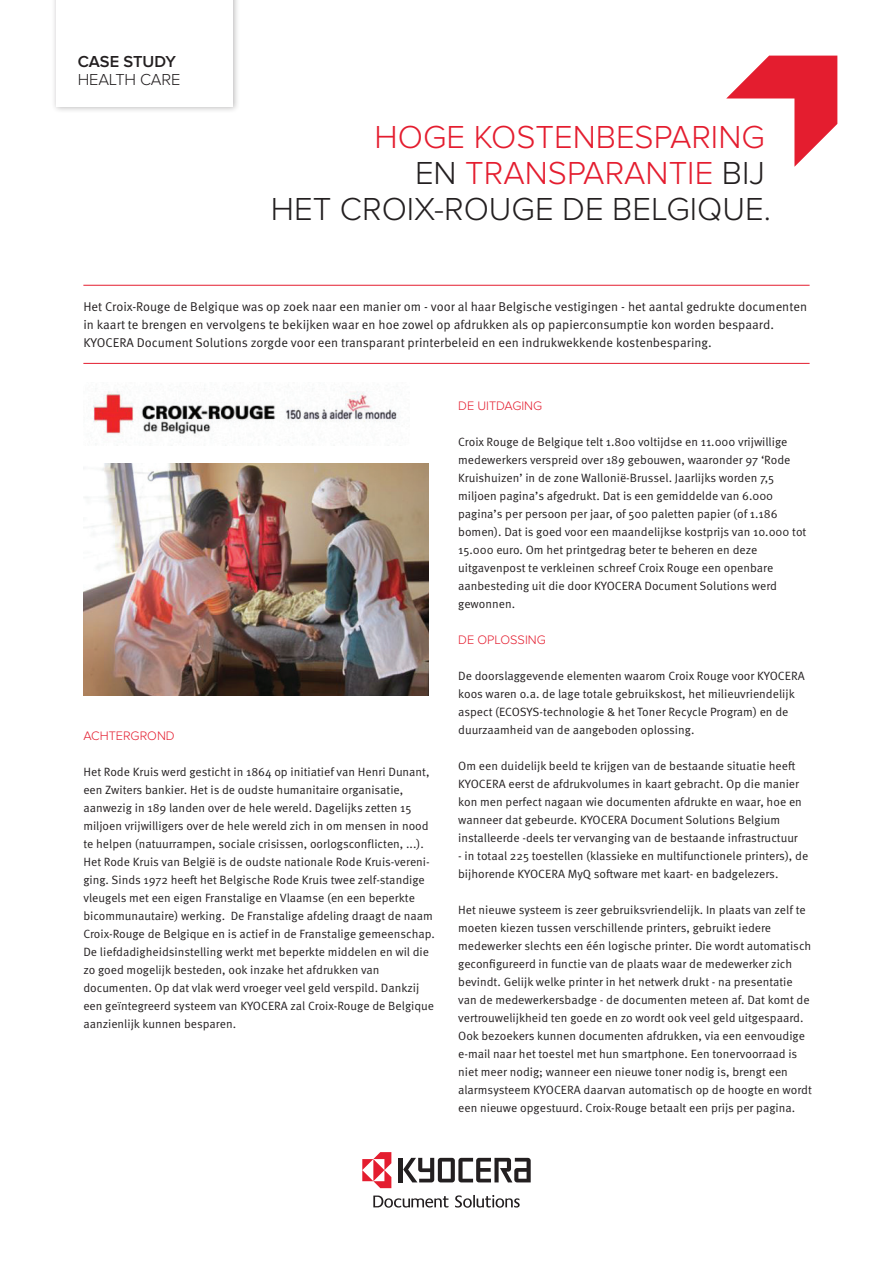
<style>
.page{position:relative;width:893px;height:1263px;background:#fff}
.page>*{position:absolute;margin:0;border:0;box-sizing:border-box;transform-origin:0 0}
.t1{font:300 33px/36px "Proxima Nova";color:#e41d2f;text-align:right}
.t2{font:300 16.5px "Proxima Nova";letter-spacing:-.01em;color:#231f20}
.t3{font:600 16.5px "Proxima Nova";letter-spacing:-.005em;color:#231f20}
.t4{font:12.75px/18px "Meta Pro Norm";color:#231f20}
.t5{font:300 12.75px "Proxima Nova";color:#e41d2f}
.t6{font:12px/18px "Meta Pro Norm";color:#231f20}
.s1{color:#231f20}
</style>
<div class="page">
<img style="left:93px;top:391px;width:304px;height:53px">
<img style="left:83px;top:463px;width:346px;height:232px">
<svg style="left:726px;top:56px;width:111px;height:111px"></svg>
<div style="left:51px;top:0;width:189px;height:113px;background:#231f20;opacity:.3"></div>
<div style="left:56px;top:0;width:176px;height:107px;background:#fff"></div>
<hr style="left:399px;top:1158px;width:4px;height:24px;background:#231f20">
<svg style="left:403px;top:1158px;width:128px;height:24px"></svg>
<svg style="left:455px;top:1195px;width:65px;height:13px"></svg>
<svg style="left:373px;top:1195px;width:75px;height:13px"></svg>
<svg style="left:362px;top:1152px;width:29px;height:36px"></svg>
<hr style="left:83px;top:285px;width:727px;height:1px;background:#e41d2f">
<hr style="left:83px;top:363px;width:727px;height:1px;background:#e41d2f">
<h2 class="t3" style="left:78px;top:52px;width:100px">CASE STUDY</h2>
<h2 class="t2" style="left:78px;top:70px;width:104px">HEALTH CARE</h2>
<h1 class="t1" style="left:271px;top:120px;width:501px">HOGE KOSTENBESPARING<br><span class="s1">EN</span> TRANSPARANTIE <span class="s1">BIJ<br>HET CROIX-ROUGE DE BELGIQUE.</span></h1>
<p class="t4" style="left:83px;top:296px;width:725px">Het Croix-Rouge de Belgique was op zoek naar een manier om - voor al haar Belgische vestigingen - het aantal gedrukte documenten in kaart te brengen en vervolgens te bekijken waar en hoe zowel op afdrukken als op papierconsumptie kon worden bespaard.<br>KYOCERA Document Solutions zorgde voor een transparant printerbeleid en een indrukwekkende kostenbesparing.</p>
<p class="t5" style="left:83px;top:728px;width:93px">ACHTERGROND</p>
<p class="t6" style="left:83px;top:762px;width:353px">Het Rode Kruis werd gesticht in 1864 op initiatief van Henri Dunant, een Zwiters bankier. Het is de oudste humanitaire organisatie, aanwezig in 189 landen over de hele wereld. Dagelijks zetten 15 miljoen vrijwilligers over de hele wereld zich in om mensen in nood te helpen (natuurrampen, sociale crisissen, oorlogsconflicten, ...).<br>Het Rode Kruis van België is de oudste nationale Rode Kruis-vereni&shy;ging. Sinds 1972 heeft het Belgische Rode Kruis twee zelf-standige vleugels met een eigen Franstalige en Vlaamse (en een beperkte bicommunautaire) werking. De Franstalige afdeling draagt de naam Croix-Rouge de Belgique en is actief in de Franstalige gemeenschap.<br>De liefdadigheidsinstelling werkt met beperkte middelen en wil die zo goed mogelijk besteden, ook inzake het afdrukken van documenten. Op dat vlak werd vroeger veel geld verspild. Dankzij een geïntegreerd systeem van KYOCERA zal Croix-Rouge de Belgique aanzienlijk kunnen besparen.</p>
<p class="t5" style="left:458px;top:398px;width:86px">DE UITDAGING</p>
<p class="t6" style="left:458px;top:432px;width:350px">Croix Rouge de Belgique telt 1.800 voltijdse en 11.000 vrijwillige medewerkers verspreid over 189 gebouwen, waaronder 97 ‘Rode Kruishuizen’ in de zone Wallonië-Brussel. Jaarlijks worden 7,5 miljoen pagina’s afgedrukt. Dat is een gemiddelde van 6.000 pagina’s per persoon per jaar, of 500 paletten papier (of 1.186 bomen). Dat is goed voor een maandelijkse kostprijs van 10.000 tot 15.000 euro. Om het printgedrag beter te beheren en deze uitgavenpost te verkleinen schreef Croix Rouge een openbare aanbesteding uit die door KYOCERA Document Solutions werd gewonnen.</p>
<p class="t5" style="left:458px;top:632px;width:89px">DE OPLOSSING</p>
<p class="t6" style="left:458px;top:666px;width:348px">De doorslaggevende elementen waarom Croix Rouge voor KYOCERA koos waren o.a. de lage totale gebruikskost, het milieuvriendelijk aspect (ECOSYS-technologie &amp; het Toner Recycle Program) en de duurzaamheid van de aangeboden oplossing.</p>
<p class="t6" style="left:458px;top:756px;width:345px">Om een duidelijk beeld te krijgen van de bestaande situatie heeft KYOCERA eerst de afdrukvolumes in kaart gebracht. Op die manier kon men perfect nagaan wie documenten afdrukte en waar, hoe en wanneer dat gebeurde. KYOCERA Document Solutions Belgium installeerde -deels ter vervanging van de bestaande infrastructuur</p>
<p class="t6" style="left:458px;top:846px;width:352px">- in totaal 225 toestellen (klassieke en multifunctionele printers), de bijhorende KYOCERA MyQ software met kaart- en badgelezers.</p>
<p class="t6" style="left:458px;top:900px;width:355px">Het nieuwe systeem is zeer gebruiksvriendelijk. In plaats van zelf te moeten kiezen tussen verschillende printers, gebruikt iedere medewerker slechts een één logische printer. Die wordt automatisch geconfigureerd in functie van de plaats waar de medewerker zich bevindt. Gelijk welke printer in het netwerk drukt - na presentatie van de medewerkersbadge - de documenten meteen af. Dat komt de vertrouwelijkheid ten goede en zo wordt ook veel geld uitgespaard.<br>Ook bezoekers kunnen documenten afdrukken, via een eenvoudige e-mail naar het toestel met hun smartphone. Een tonervoorraad is niet meer nodig; wanneer een nieuwe toner nodig is, brengt een alarmsysteem KYOCERA daarvan automatisch op de hoogte en wordt een nieuwe opgestuurd. Croix-Rouge betaalt een prijs per pagina.</p>
</div>
